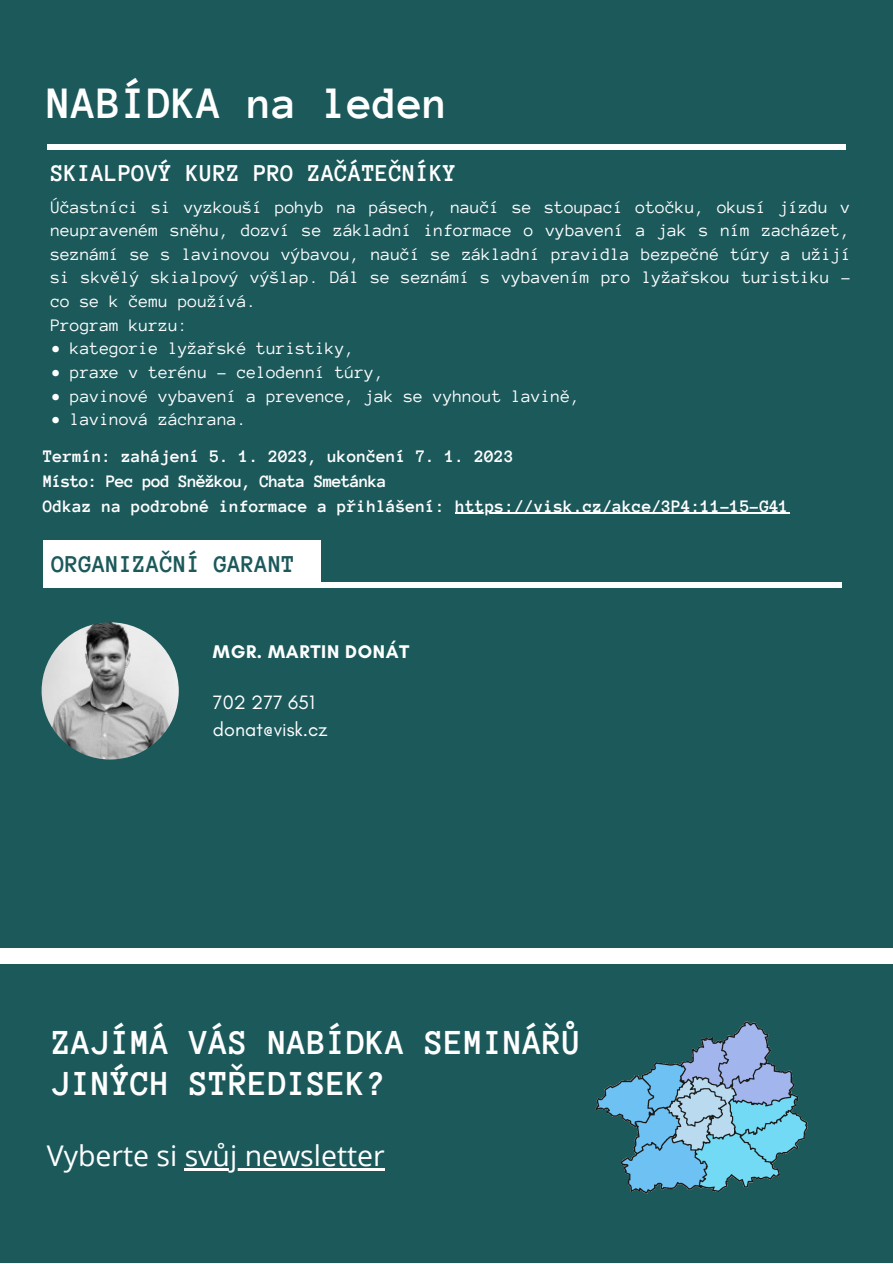
<style>
.page{position:relative;width:893px;height:1264px;background:#fff}
.page>*{position:absolute;margin:0;border:0;box-sizing:border-box;transform-origin:0 0}
.t1{font:700 45.9px "Anonymous Pro";color:#fff}
.t2{font:700 36px/40.5px "Anonymous Pro";color:#fff}
.t3{font:28.5px "Open Sans";color:#fff}
.t4{font:700 24.75px "Anonymous Pro";color:#fff}
.t5{font:700 24.75px "Anonymous Pro";color:#1c595b}
.t6{font:19.8px/27px "Glacial Indifference";color:#fff}
.t7{font:700 18.75px "Glacial Indifference";letter-spacing:.035em;color:#fff}
.t8{font:18px/23.5px "Anonymous Pro";color:#fff}
.t9{font:700 18px/24.8px "Anonymous Pro";color:#fff}
</style>
<div class="page">
<div style="left:0;top:0;width:892px;height:1262px;background:#1c595b"></div>
<hr style="left:185px;top:1168px;width:200px;height:2px;background:#fff">
<img style="left:595px;top:1021px;width:212px;height:172px">
<div style="left:0;top:947px;width:892px;height:16px;background:#fff"></div>
<hr style="left:455px;top:513px;width:334px;height:1px;background:#fff">
<div style="left:47px;top:144px;width:798px;height:6px;background:#fff"></div>
<div style="left:43px;top:582px;width:798px;height:5px;background:#fff"></div>
<div style="left:43px;top:540px;width:278px;height:47px;background:#fff"></div>
<img style="left:42px;top:622px;width:137px;height:137px;border-radius:50%">
<h1 class="t1" style="left:47px;top:80px;width:403px">NABÍDKA na leden</h1>
<h3 class="t4" style="left:51px;top:161px;width:407px">SKIALPOVÝ KURZ PRO ZAČÁTEČNÍKY</h3>
<p class="t8" style="left:51px;top:195px;width:802px">Účastníci si vyzkouší pohyb na pásech, naučí se stoupací otočku, okusí jízdu v neupraveném sněhu, dozví se základní informace o vybavení a jak s ním zacházet, seznámí se s lavinovou výbavou, naučí se základní pravidla bezpečné túry a užijí si skvělý skialpový výšlap. Dál se seznámí s vybavením pro lyžařskou turistiku - co se k čemu používá.<br>Program kurzu:</p>
<p class="t8" style="left:51px;top:337px;width:305px">• kategorie lyžařské turistiky,</p>
<p class="t8" style="left:51px;top:360px;width:335px">• praxe v terénu - celodenní túry,</p>
<p class="t8" style="left:51px;top:384px;width:531px">• pavinové vybavení a prevence, jak se vyhnout lavině,</p>
<p class="t8" style="left:51px;top:407px;width:198px">• lavinová záchrana.</p>
<p class="t9" style="left:43px;top:444px;width:747px">Termín: zahájení 5. 1. 2023, ukončení 7. 1. 2023<br>Místo: Pec pod Sněžkou, Chata Smetánka<br>Odkaz na podrobné informace a přihlášení: https://visk.cz/akce/3P4:11-15-G41</p>
<h3 class="t5" style="left:52px;top:551px;width:245px">ORGANIZAČNÍ GARANT</h3>
<p class="t7" style="left:213px;top:639px;width:198px">MGR. MARTIN DONÁT</p>
<p class="t6" style="left:213px;top:688px;width:116px">702 277 651 donat@visk.cz</p>
<h2 class="t2" style="left:52px;top:1022px;width:531px">ZAJÍMÁ VÁS NABÍDKA SEMINÁŘŮ<br>JINÝCH STŘEDISEK?</h2>
<h3 class="t3" style="left:47px;top:1135px;width:339px">Vyberte si svůj newsletter</h3>
</div>
